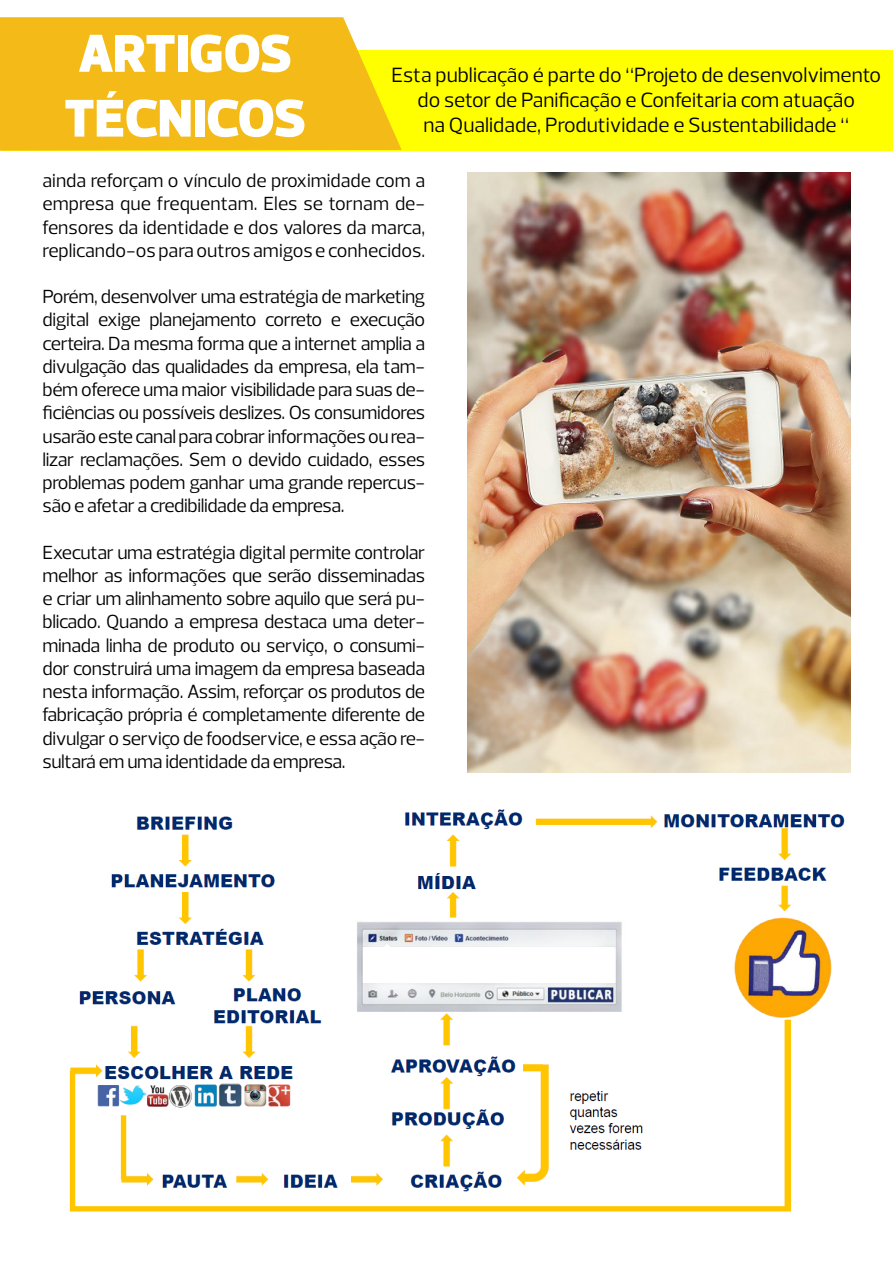
<style>
.page{position:relative;width:893px;height:1263px;background:#fff}
.page>*{position:absolute;margin:0;border:0;box-sizing:border-box;transform-origin:0 0}
.t1{font:900 54px/64.8px "Prelo";letter-spacing:-.01em;color:#fff}
.t2{font:21px/25.2px "Prelo";color:#000;text-align:center}
.t3{font:19.35px/23.2px "Prelo";letter-spacing:-.02em;color:#000;text-align:justify}
</style>
<div class="page">
<div style="left:1px;top:50px;width:892px;height:101px;background:#ff0"></div>
<svg style="left:0;top:17px;width:402px;height:134px;background:#f4c01e"></svg>
<img style="left:69px;top:809px;width:776px;height:403px">
<img style="left:468px;top:173px;width:382px;height:600px">
<div style="left:363px;top:947px;width:251px;height:36px;background:#fff"></div>
<h1 class="t1" style="left:64px;top:22px;width:243px">ARTIGOS<br>TÉCNICOS</h1>
<p class="t2" style="left:391px;top:62px;width:491px">Esta publicação é parte do “Projeto de desenvolvimento do setor de Panificação e Confeitaria com atuação<br>na Qualidade, Produtividade e Sustentabilidade “</p>
<p class="t3" style="left:43px;top:169px;width:384px">ainda reforçam o vínculo de proximidade com a empresa que frequentam. Eles se tornam de&shy;fensores da identidade e dos valores da marca, replicando-os para outros amigos e conhecidos.</p>
<p class="t3" style="left:43px;top:285px;width:384px">Porém, desenvolver uma estratégia de marketing digital exige planejamento correto e execução certeira. Da mesma forma que a internet amplia a divulgação das qualidades da empresa, ela tam&shy;bém oferece uma maior visibilidade para suas de&shy;ficiências ou possíveis deslizes. Os consumidores usarão este canal para cobrar informações ou rea&shy;lizar reclamações. Sem o devido cuidado, esses problemas podem ganhar uma grande repercus&shy;são e afetar a credibilidade da empresa.</p>
<p class="t3" style="left:43px;top:541px;width:384px">Executar uma estratégia digital permite controlar melhor as informações que serão disseminadas e criar um alinhamento sobre aquilo que será pu&shy;blicado. Quando a empresa destaca uma deter&shy;minada linha de produto ou serviço, o consumi&shy;dor construirá uma imagem da empresa baseada nesta informação. Assim, reforçar os produtos de fabricação própria é completamente diferente de divulgar o serviço de foodservice, e essa ação re&shy;sultará em uma identidade da empresa.</p>
</div>
